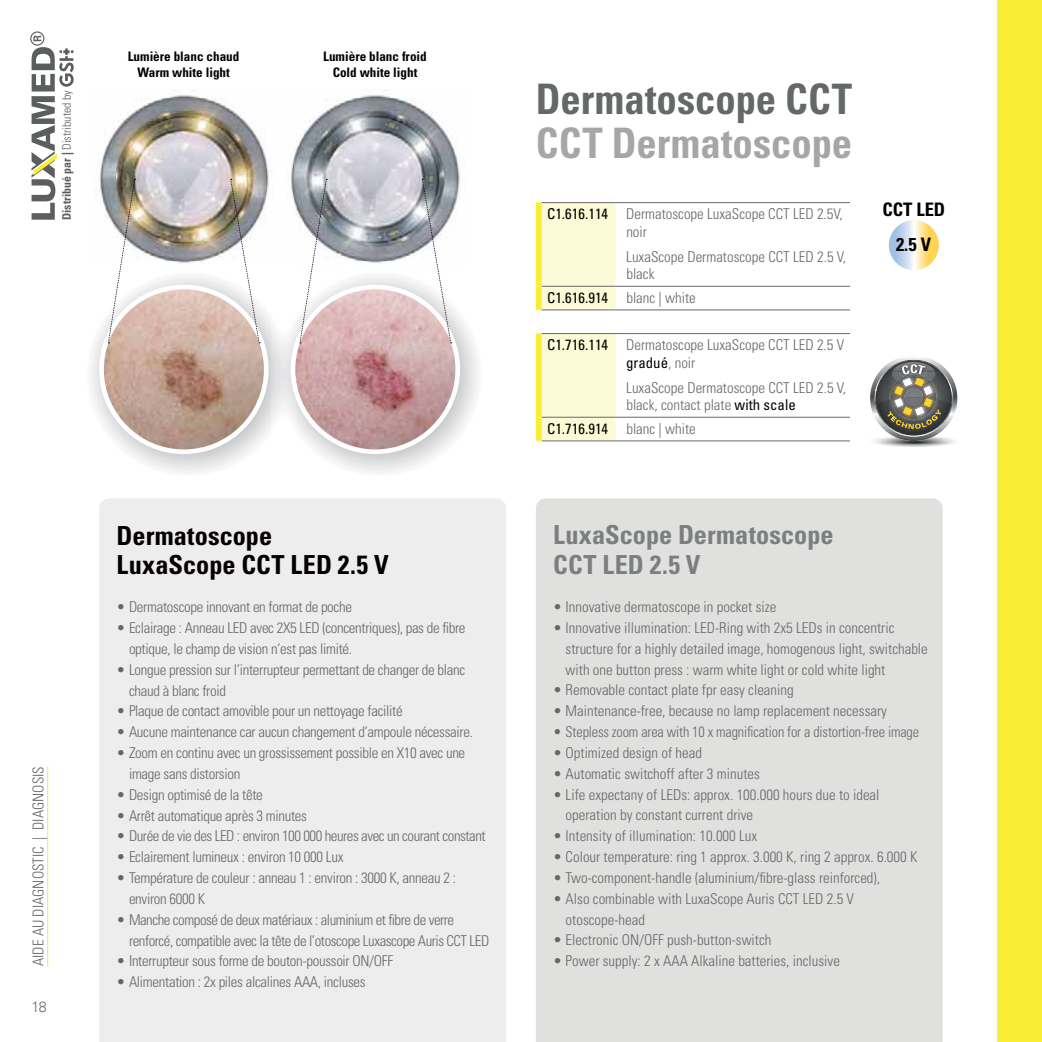
<style>
.page{position:relative;width:1042px;height:1042px;background:#fff}
.page>*{position:absolute;margin:0;border:0;box-sizing:border-box;transform-origin:0 0}
.t1{font:700 condensed 42px "Univers LT Std";color:#646867}
.t2{font:700 condensed 42px "Univers LT Std";color:#a5a7a7}
.t3{font:700 condensed 26.25px/29.8px "Univers LT Std";letter-spacing:.005em;color:#7b7f80}
.t4{font:700 condensed 26.25px/29.8px "Univers LT Std";letter-spacing:.005em;color:#040000}
.t5{font:700 condensed 18.55px "Univers LT Std";color:#040000}
.t6{font:300 condensed 14.88px/20.8px "Univers LT Std";color:#646867}
.t7{font:300 condensed 14.88px/20.8px "Univers LT Std";letter-spacing:-.02em;color:#646867}
.t8{font:300 condensed 14.88px/20.8px "Univers LT Std";letter-spacing:-.03em;color:#646867}
.t9{font:300 condensed 14.88px "Univers LT Std";color:#646867;scale:.96 1}
.t10{font:300 14.88px "Univers LT Std";color:#646867;scale:.96 1}
.t11{font:700 condensed 13.12px/15.8px "Univers LT Std";color:#040000;text-align:center}
.t12{font:700 condensed 11.72px "Univers LT Std";color:#5b5e5e}
.s1{font-weight:300}
.s2{font-weight:400;color:#040000}
</style>
<div class="page">
<div style="left:997px;top:0;width:45px;height:1042px;background:#faed36"></div>
<hr style="left:47px;top:766px;width:1px;height:200px;background:#faed36">
<svg style="left:30px;top:31px;width:43px;height:189px"></svg>
<div style="left:536px;top:498px;width:407px;height:544px;background:#e0e0df"></div>
<div style="left:99px;top:498px;width:407px;height:544px;background:#eeeded"></div>
<hr style="left:616px;top:202px;width:234px;height:1px;background:#66696a">
<hr style="left:616px;top:441px;width:234px;height:1px;background:#66696a">
<svg style="left:536px;top:202px;width:80px;height:240px;background:#fbf7ce"></svg>
<hr style="left:542px;top:286px;width:74px;height:1px;background:#66696a">
<hr style="left:542px;top:310px;width:74px;height:1px;background:#66696a">
<hr style="left:542px;top:333px;width:74px;height:1px;background:#66696a">
<hr style="left:542px;top:417px;width:74px;height:1px;background:#66696a">
<hr style="left:616px;top:286px;width:234px;height:1px;background:#66696a">
<hr style="left:616px;top:310px;width:234px;height:1px;background:#66696a">
<hr style="left:616px;top:333px;width:234px;height:1px;background:#66696a">
<hr style="left:616px;top:417px;width:234px;height:1px;background:#66696a">
<img style="left:100px;top:95px;width:169px;height:168px">
<img style="left:90px;top:275px;width:181px;height:198px">
<img style="left:102px;top:287px;width:164px;height:165px;border-radius:50%">
<div style="left:99px;top:285px;width:170px;height:169px;border:5px solid #fff;border-radius:50%"></div>
<svg style="left:108px;top:179px;width:28px;height:164px"></svg>
<img style="left:230px;top:179px;width:30px;height:164px">
<img style="left:291px;top:95px;width:169px;height:168px">
<img style="left:271px;top:275px;width:208px;height:198px">
<img style="left:293px;top:287px;width:165px;height:165px;border-radius:50%">
<div style="left:291px;top:285px;width:169px;height:169px;border:5px solid #fff;border-radius:50%"></div>
<svg style="left:285px;top:179px;width:42px;height:164px"></svg>
<svg style="left:422px;top:179px;width:30px;height:164px"></svg>
<svg style="left:889px;top:220px;width:50px;height:50px;background:#e2dec2"></svg>
<img style="left:876px;top:441px;width:79px;height:6px">
<svg style="left:870px;top:358px;width:87px;height:83px"></svg>
<p class="t12" style="left:61px;top:220px;width:131px;rotate:-90deg">Distribué par | <span class="s1">Distributed by</span></p>
<p class="t11" style="left:128px;top:49px;width:113px">Lumière blanc chaud<br>Warm white light</p>
<p class="t11" style="left:323px;top:49px;width:105px">Lumière blanc froid<br>Cold white light</p>
<p class="t6" style="left:29px;top:966px;width:202px;rotate:-90deg">AIDE AU DIAGNOSTIC | DIAGNOSIS</p>
<p class="t10" style="left:32px;top:998px;width:18px">18</p>
<h2 class="t4" style="left:117px;top:522px;width:273px">Dermatoscope<br>LuxaScope CCT LED 2.5 V</h2>
<p class="t7" style="left:117px;top:597px;width:237px">• Dermatoscope innovant en format de poche</p>
<p class="t7" style="left:129px;top:618px;width:338px;text-indent:-12px">• Eclairage : Anneau LED avec 2X5 LED (concentriques), pas de fibre optique, le champ de vision n‘est pas limité.</p>
<p class="t7" style="left:129px;top:660px;width:338px;text-indent:-12px">• Longue pression sur l’interrupteur permettant de changer de blanc chaud à blanc froid</p>
<p class="t7" style="left:117px;top:702px;width:287px">• Plaque de contact amovible pour un nettoyage facilité</p>
<p class="t7" style="left:117px;top:722px;width:358px">• Aucune maintenance car aucun changement d‘ampoule nécessaire.</p>
<p class="t7" style="left:129px;top:743px;width:338px;text-indent:-12px">• Zoom en continu avec un grossissement possible en X10 avec une image sans distorsion</p>
<p class="t7" style="left:117px;top:785px;width:148px">• Design optimisé de la tête</p>
<p class="t7" style="left:117px;top:806px;width:192px">• Arrêt automatique après 3 minutes</p>
<p class="t8" style="left:117px;top:826px;width:370px">• Durée de vie des LED : environ 100 000 heures avec un courant constant</p>
<p class="t7" style="left:117px;top:847px;width:228px">• Eclairement lumineux : environ 10 000 Lux</p>
<p class="t7" style="left:129px;top:868px;width:328px;text-indent:-12px">• Température de couleur : anneau 1 : environ : 3000 K, anneau 2 : environ 6000 K</p>
<p class="t8" style="left:129px;top:910px;width:362px;text-indent:-12px">• Manche composé de deux matériaux : aluminium et fibre de verre renforcé, compatible avec la tête de l’otoscope Luxascope Auris CCT LED</p>
<p class="t7" style="left:117px;top:951px;width:278px">• Interrupteur sous forme de bouton-poussoir ON/OFF</p>
<p class="t7" style="left:117px;top:972px;width:251px">• Alimentation : 2x piles alcalines AAA, incluses</p>
<h1 class="t1" style="left:536px;top:79px;width:318px">Dermatoscope CCT</h1>
<h1 class="t2" style="left:536px;top:123px;width:318px">CCT Dermatoscope</h1>
<p class="t6" style="left:626px;top:206px;width:218px;line-height:17.5px;text-indent:-79px"><span class="s2">C1.616.114</span> Dermatoscope LuxaScope CCT LED 2.5V, noir</p>
<p class="t6" style="left:626px;top:249px;width:221px;line-height:17.5px">LuxaScope Dermatoscope CCT LED 2.5 V, black</p>
<p class="t6" style="left:547px;top:288px;width:150px"><span class="s2">C1.616.914</span> blanc | white</p>
<p class="t6" style="left:626px;top:337px;width:220px;line-height:17.5px;text-indent:-79px"><span class="s2">C1.716.114</span> Dermatoscope LuxaScope CCT LED 2.5 V <span class="s2">gradué</span>, noir</p>
<p class="t6" style="left:626px;top:380px;width:221px;line-height:17.5px">LuxaScope Dermatoscope CCT LED 2.5 V, black, contact plate <span class="s2">with scale</span></p>
<p class="t6" style="left:547px;top:419px;width:150px"><span class="s2">C1.716.914</span> blanc | white</p>
<p class="t5" style="left:882px;top:200px;width:64px">CCT LED</p>
<p class="t5" style="left:896px;top:235px;width:37px">2.5 V</p>
<h2 class="t3" style="left:553px;top:521px;width:282px">LuxaScope Dermatoscope<br>CCT LED 2.5 V</h2>
<p class="t6" style="left:553px;top:597px;width:225px">• Innovative dermatoscope in pocket size</p>
<p class="t6" style="left:566px;top:618px;width:364px;text-indent:-12px">• Innovative illumination: LED-Ring with 2x5 LEDs in concentric structure for a highly detailed image, homogenous light, switchable with one button press : warm white light or cold white light</p>
<p class="t6" style="left:553px;top:681px;width:242px">• Removable contact plate fpr easy cleaning</p>
<p class="t6" style="left:553px;top:701px;width:335px">• Maintenance-free, because no lamp replacement necessary</p>
<p class="t9" style="left:553px;top:725px;width:383px">• Stepless zoom area with 10 x magnification for a distortion-free image</p>
<p class="t6" style="left:553px;top:743px;width:150px">• Optimized design of head</p>
<p class="t6" style="left:553px;top:764px;width:208px">• Automatic switchoff after 3 minutes</p>
<p class="t6" style="left:566px;top:785px;width:315px;text-indent:-12px">• Life expectany of LEDs: approx. 100.000 hours due to ideal operation by constant current drive</p>
<p class="t6" style="left:553px;top:826px;width:206px">• Intensity of illumination: 10.000 Lux</p>
<p class="t6" style="left:553px;top:847px;width:366px">• Colour temperature: ring 1 approx. 3.000 K, ring 2 approx. 6.000 K</p>
<p class="t6" style="left:553px;top:868px;width:328px">• Two-component-handle (aluminium/fibre-glass reinforced),</p>
<p class="t6" style="left:566px;top:889px;width:290px;text-indent:-12px">• Also combinable with LuxaScope Auris CCT LED 2.5 V otoscope-head</p>
<p class="t6" style="left:553px;top:930px;width:220px">• Electronic ON/OFF push-button-switch</p>
<p class="t6" style="left:553px;top:951px;width:288px">• Power supply: 2 x AAA Alkaline batteries, inclusive</p>
</div>
